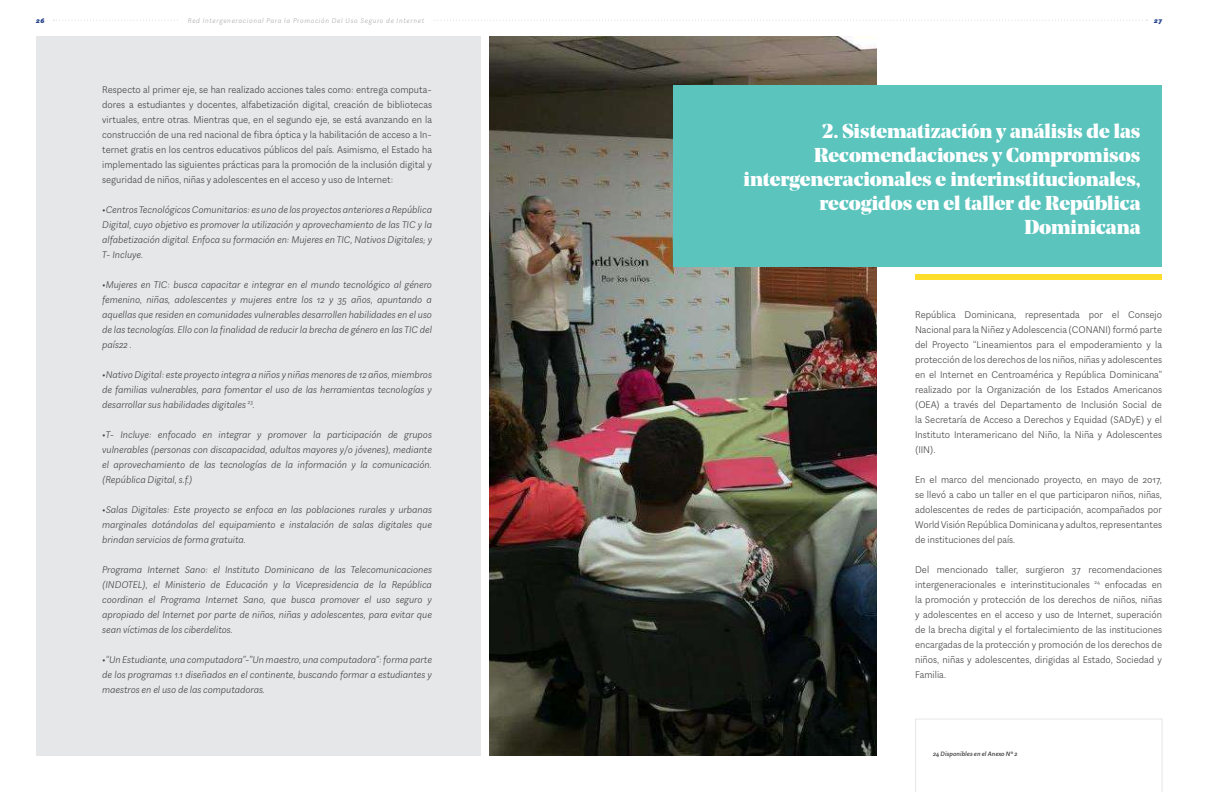
<style>
.page{position:relative;width:1224px;height:792px;background:#fff}
.page>*{position:absolute;margin:0;border:0;box-sizing:border-box;transform-origin:0 0}
.t1{font:900 20px/24px "Noe Display";color:#fff;text-align:right}
.t2{font:italic 200 10px/15px "Aspen";color:#3e3e3f;text-align:justify}
.t3{font:200 10px/15px "Aspen";color:#3e3e3f;text-align:justify}
.t4{font:italic 200 7px "Aspen";letter-spacing:.1em;color:#a8a9ad}
.t5{font:italic 900 7px "Aspen";color:#23418b}
.t6{font:italic 500 6.5px "Aspen";color:#3e3e3f}
</style>
<div class="page">
<svg style="left:53px;top:20px;width:1094px;height:1px"></svg>
<div style="left:180px;top:11px;width:252px;height:19px;background:#fff"></div>
<img style="left:490px;top:36px;width:387px;height:720px">
<div style="left:36px;top:36px;width:445px;height:720px;background:#e6e7e9"></div>
<div style="left:674px;top:85px;width:488px;height:181px;background:#5ac4bd"></div>
<div style="left:915px;top:274px;width:247px;height:5px;background:#ffdd2b"></div>
<svg style="left:915px;top:719px;width:248px;height:73px"></svg>
<p class="t5" style="left:36px;top:15px;width:10px">2 6</p>
<p class="t4" style="left:188px;top:16px;width:238px">Red Intergeneracional Para la Promoción Del Uso Seguro de Internet</p>
<p class="t5" style="left:1154px;top:15px;width:10px">2 7</p>
<p class="t3" style="left:102px;top:81px;width:331px">Respecto al primer eje, se han realizado acciones tales como: entrega computa&shy;dores a estudiantes y docentes, alfabetización digital, creación de bibliotecas virtuales, entre otras. Mientras que, en el segundo eje, se está avanzando en la construcción de una red nacional de fibra óptica y la habilitación de acceso a In&shy;ternet gratis en los centros educativos públicos del país. Asimismo, el Estado ha implementado las siguientes prácticas para la promoción de la inclusión digital y seguridad de niños, niñas y adolescentes en el acceso y uso de Internet:</p>
<p class="t2" style="left:102px;top:201px;width:331px">•Centros Tecnológicos Comunitarios: es uno de los proyectos anteriores a República Digital, cuyo objetivo es promover la utilización y aprovechamiento de las TIC y la alfabetización digital. Enfoca su formación en: Mujeres en TIC, Nativos Digitales; y T- Incluye.</p>
<p class="t2" style="left:102px;top:276px;width:331px">•Mujeres en TIC: busca capacitar e integrar en el mundo tecnológico al género femenino, niñas, adolescentes y mujeres entre los 12 y 35 años, apuntando a aquellas que residen en comunidades vulnerables desarrollen habilidades en el uso de las tecnologías. Ello con la finalidad de reducir la brecha de género en las TIC del país22 .</p>
<p class="t2" style="left:102px;top:366px;width:331px">•Nativo Digital: este proyecto integra a niños y niñas menores de 12 años, miembros de familias vulnerables, para fomentar el uso de las herramientas tecnologías y desarrollar sus habilidades digitales <sup>23</sup>.</p>
<p class="t2" style="left:102px;top:426px;width:331px">•T- Incluye: enfocado en integrar y promover la participación de grupos vulnerables (personas con discapacidad, adultos mayores y/o jóvenes), mediante el aprovechamiento de las tecnologías de la información y la comunicación. (República Digital, s.f.)</p>
<p class="t2" style="left:102px;top:501px;width:331px">•Salas Digitales: Este proyecto se enfoca en las poblaciones rurales y urbanas marginales dotándolas del equipamiento e instalación de salas digitales que brindan servicios de forma gratuita.</p>
<p class="t2" style="left:102px;top:561px;width:331px">Programa Internet Sano: el Instituto Dominicano de las Telecomunicaciones (INDOTEL), el Ministerio de Educación y la Vicepresidencia de la República coordinan el Programa Internet Sano, que busca promover el uso seguro y apropiado del Internet por parte de niños, niñas y adolescentes, para evitar que sean víctimas de los ciberdelitos.</p>
<p class="t2" style="left:102px;top:651px;width:331px">•“Un Estudiante, una computadora”-”Un maestro, una computadora”: forma parte de los programas 1.1 diseñados en el continente, buscando formar a estudiantes y maestros en el uso de las computadoras.</p>
<h1 class="t1" style="left:744px;top:119px;width:399px">2. Sistematización y análisis de las<br>Recomendaciones y Compromisos intergeneracionales e interinstitucionales, recogidos en el taller de República<br>Dominicana</h1>
<p class="t3" style="left:915px;top:306px;width:248px">República Dominicana, representada por el Consejo Nacional para la Niñez y Adolescencia (CONANI) formó parte del Proyecto “Lineamientos para el empoderamiento y la protección de los derechos de los niños, niñas y adolescentes en el Internet en Centroamérica y República Dominicana” realizado por la Organización de los Estados Americanos (OEA) a través del Departamento de Inclusión Social de la Secretaría de Acceso a Derechos y Equidad (SADyE) y el Instituto Interamericano del Niño, la Niña y Adolescentes (IIN).</p>
<p class="t3" style="left:915px;top:471px;width:248px">En el marco del mencionado proyecto, en mayo de 2017, se llevó a cabo un taller en el que participaron niños, niñas, adolescentes de redes de participación, acompañados por World Visión República Dominicana y adultos, representantes de instituciones del país.</p>
<p class="t3" style="left:915px;top:561px;width:248px">Del mencionado taller, surgieron 37 recomendaciones intergeneracionales e interinstitucionales <sup>24</sup> enfocadas en la promoción y protección de los derechos de niños, niñas y adolescentes en el acceso y uso de Internet, superación de la brecha digital y el fortalecimiento de las instituciones encargadas de la protección y promoción de los derechos de niños, niñas y adolescentes, dirigidas al Estado, Sociedad y Familia.</p>
<p class="t6" style="left:933px;top:750px;width:86px">24 Disponibles en el Anexo Nº 2</p>
</div>
